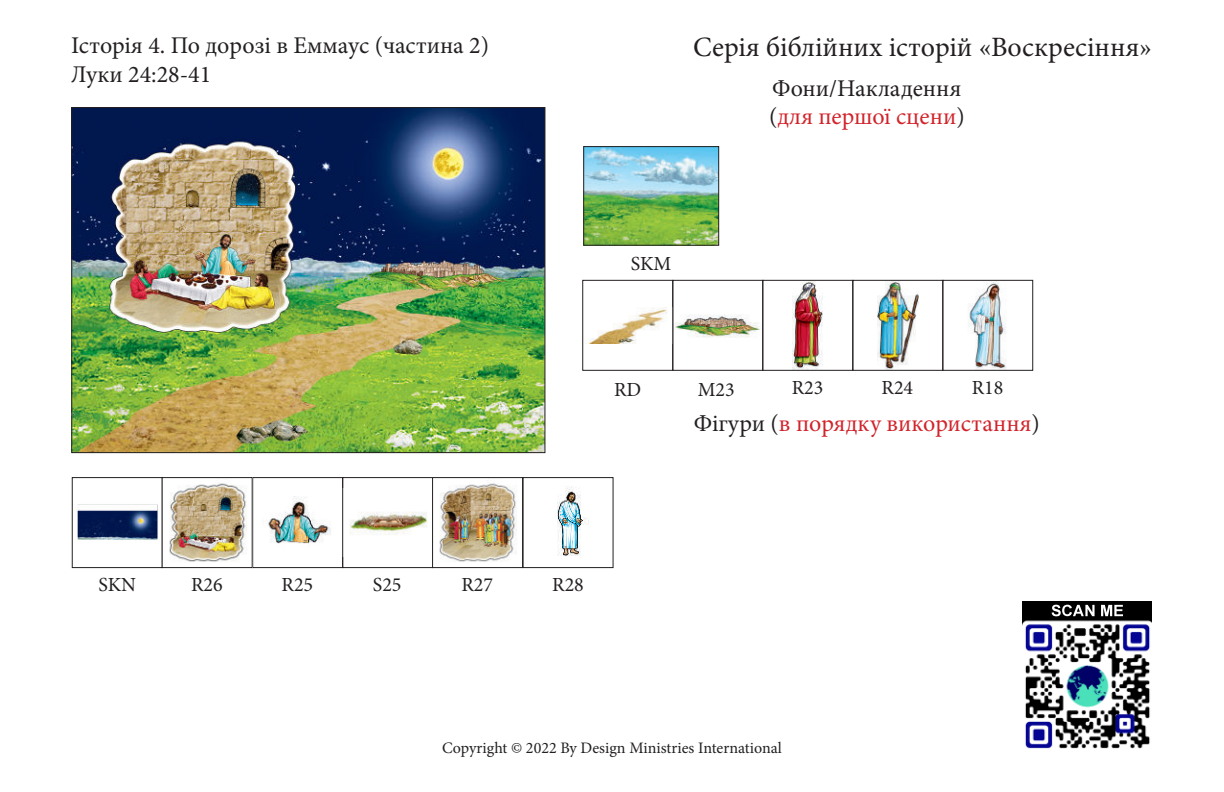
<style>
.page{position:relative;width:1224px;height:792px;background:#fff}
.page>*{position:absolute;margin:0;border:0;box-sizing:border-box;transform-origin:0 0}
.t1{font:28px "Minion Pro";color:#231f20}
.t2{font:24px/28.8px "Minion Pro";color:#231f20}
.t3{font:24px "Minion Pro";color:#d1232a}
.t4{font:20px "Minion Pro";color:#231f20}
.t5{font:16px "Minion Pro";color:#231f20}
.s1{color:#d1232a}
.s2{color:#231f20}
</style>
<div class="page">
<img style="left:1022px;top:601px;width:130px;height:148px">
<img style="left:1052px;top:605px;width:71px;height:11px">
<img style="left:73px;top:109px;width:470px;height:342px">
<img style="left:675px;top:314px;width:85px;height:24px">
<div style="left:673px;top:280px;width:90px;height:91px;border:1px solid #231f20"></div>
<img style="left:588px;top:307px;width:79px;height:37px">
<div style="left:582px;top:280px;width:91px;height:91px;border:1px solid #231f20"></div>
<img style="left:585px;top:148px;width:132px;height:96px">
<div style="left:583px;top:146px;width:136px;height:100px;border:1px solid #231f20"></div>
<img style="left:968px;top:282px;width:39px;height:87px">
<div style="left:942px;top:280px;width:91px;height:91px;border:1px solid #231f20"></div>
<img style="left:793px;top:282px;width:30px;height:87px">
<div style="left:762px;top:280px;width:91px;height:91px;border:1px solid #231f20"></div>
<img style="left:877px;top:282px;width:42px;height:87px">
<div style="left:853px;top:280px;width:90px;height:91px;border:1px solid #231f20"></div>
<img style="left:268px;top:496px;width:63px;height:48px">
<div style="left:252px;top:477px;width:91px;height:91px;border:1px solid #231f20"></div>
<img style="left:350px;top:512px;width:77px;height:23px">
<div style="left:342px;top:477px;width:91px;height:91px;border:1px solid #231f20"></div>
<img style="left:77px;top:504px;width:81px;height:36px">
<div style="left:72px;top:477px;width:91px;height:91px;border:1px solid #231f20"></div>
<img style="left:169px;top:483px;width:78px;height:79px">
<div style="left:162px;top:477px;width:90px;height:91px;border:1px solid #231f20"></div>
<img style="left:439px;top:483px;width:78px;height:79px">
<div style="left:432px;top:477px;width:91px;height:91px;border:1px solid #231f20"></div>
<img style="left:557px;top:487px;width:32px;height:69px">
<div style="left:523px;top:477px;width:90px;height:91px;border:1px solid #231f20"></div>
<p class="t2" style="left:71px;top:34px;width:419px">Історія 4. По дорозі в Еммаус (частина 2)<br>Луки 24:28-41</p>
<p class="t1" style="left:693px;top:36px;width:460px">Серія біблійних історій «Воскресіння»</p>
<p class="t2" style="left:769px;top:76px;width:197px">Фони/Накладення (<span class="s1">для першої сцени</span>)</p>
<p class="t4" style="left:631px;top:256px;width:42px">SKM</p>
<p class="t4" style="left:614px;top:382px;width:29px">RD</p>
<p class="t4" style="left:698px;top:382px;width:39px">M23</p>
<p class="t4" style="left:792px;top:380px;width:33px">R23</p>
<p class="t4" style="left:882px;top:380px;width:33px">R24</p>
<p class="t4" style="left:972px;top:380px;width:33px">R18</p>
<p class="t3" style="left:694px;top:414px;width:348px"><span class="s2">Фігури (</span>в порядку використання<span class="s2">)</span></p>
<p class="t4" style="left:98px;top:577px;width:39px">SKN</p>
<p class="t4" style="left:191px;top:577px;width:33px">R26</p>
<p class="t4" style="left:282px;top:577px;width:33px">R25</p>
<p class="t4" style="left:373px;top:577px;width:30px">S25</p>
<p class="t4" style="left:462px;top:577px;width:33px">R27</p>
<p class="t4" style="left:552px;top:577px;width:33px">R28</p>
<p class="t5" style="left:442px;top:742px;width:341px">Copyright © 2022 By Design Ministries International</p>
</div>
